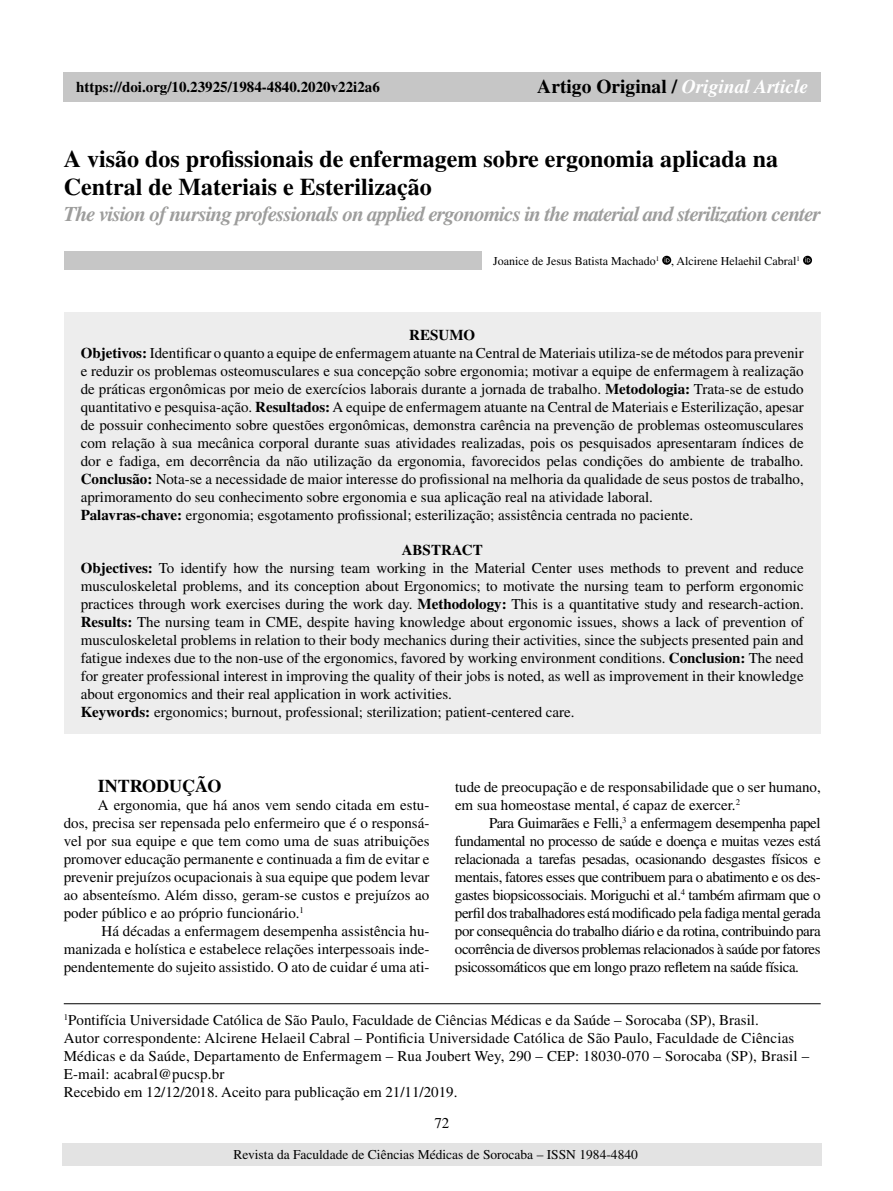
<style>
.page{position:relative;width:893px;height:1191px;background:#fff}
.page>*{position:absolute;margin:0;border:0;box-sizing:border-box;transform-origin:0 0}
.t1{font:700 24px/28.8px "Times LT Std";color:#000}
.t2{font:italic 700 21px "Times LT Std";letter-spacing:-.04em;color:#9d9d9c}
.t3{font:700 19.5px "Times LT Std";color:#000}
.t4{font:700 18px "Times LT Std";color:#000}
.t5{font:15px/18px "Times LT Std";color:#000}
.t6{font:700 15px "Times LT Std";color:#000}
.t7{font:13.5px "Times LT Std";color:#000}
.t8{font:12px "Times LT Std";color:#000}
.s1{font-style:italic;color:#fff}
.s2{font-weight:700}
</style>
<div class="page">
<div style="left:62px;top:1143px;width:760px;height:23px;background:#e3e3e3"></div>
<div style="left:64px;top:72px;width:757px;height:30px;background:#c6c6c6"></div>
<div style="left:64px;top:251px;width:417px;height:18px;background:#c6c6c6"></div>
<svg style="left:662px;top:256px;width:9px;height:9px"></svg>
<svg style="left:665px;top:257px;width:4px;height:5px"></svg>
<svg style="left:803px;top:256px;width:9px;height:9px"></svg>
<svg style="left:805px;top:257px;width:5px;height:5px"></svg>
<div style="left:64px;top:313px;width:757px;height:421px;background:#ededed"></div>
<hr style="left:64px;top:1003px;width:757px;height:1px;background:#000">
<p class="t6" style="left:76px;top:78px;width:305px">https://doi.org/10.23925/1984-4840.2020v22i2a6</p>
<h3 class="t3" style="left:537px;top:75px;width:273px">Artigo Original / <span class="s1">Original Article</span></h3>
<h1 class="t1" style="left:64px;top:144px;width:716px">A visão dos profissionais de enfermagem sobre ergonomia aplicada na<br>Central de Materiais e Esterilização</h1>
<h2 class="t2" style="left:64px;top:201px;width:759px">The vision of nursing professionals on applied ergonomics in the material and sterilization center</h2>
<p class="t8" style="left:493px;top:254px;width:308px">Joanice de Jesus Batista Machado<sup>1</sup> , Alcirene Helaehil Cabral<sup>1</sup></p>
<p class="t5" style="left:81px;top:326px;width:724px;text-indent:328px"><span class="s2">RESUMO<br>Objetivos:</span> Identificar o quanto a equipe de enfermagem atuante na Central de Materiais utiliza-se de métodos para prevenir e reduzir os problemas osteomusculares e sua concepção sobre ergonomia; motivar a equipe de enfermagem à realização de práticas ergonômicas por meio de exercícios laborais durante a jornada de trabalho. <span class="s2">Metodologia:</span> Trata-se de estudo quantitativo e pesquisa-ação. <span class="s2">Resultados:</span> A equipe de enfermagem atuante na Central de Materiais e Esterilização, apesar de possuir conhecimento sobre questões ergonômicas, demonstra carência na prevenção de problemas osteomusculares com relação à sua mecânica corporal durante suas atividades realizadas, pois os pesquisados apresentaram índices de dor e fadiga, em decorrência da não utilização da ergonomia, favorecidos pelas condições do ambiente de trabalho.<br><span class="s2">Conclusão:</span> Nota-se a necessidade de maior interesse do profissional na melhoria da qualidade de seus postos de trabalho, aprimoramento do seu conhecimento sobre ergonomia e sua aplicação real na atividade laboral.<br><span class="s2">Palavras-chave:</span> ergonomia; esgotamento profissional; esterilização; assistência centrada no paciente.</p>
<p class="t5" style="left:81px;top:541px;width:724px;text-indent:321px"><span class="s2">ABSTRACT<br>Objectives:</span> To identify how the nursing team working in the Material Center uses methods to prevent and reduce musculoskeletal problems, and its conception about Ergonomics; to motivate the nursing team to perform ergonomic practices through work exercises during the work day. <span class="s2">Methodology:</span> This is a quantitative study and research-action.<br><span class="s2">Results:</span> The nursing team in CME, despite having knowledge about ergonomic issues, shows a lack of prevention of musculoskeletal problems in relation to their body mechanics during their activities, since the subjects presented pain and fatigue indexes due to the non-use of the ergonomics, favored by working environment conditions. <span class="s2">Conclusion:</span> The need for greater professional interest in improving the quality of their jobs is noted, as well as improvement in their knowledge about ergonomics and their real application in work activities.<br><span class="s2">Keywords:</span> ergonomics; burnout, professional; sterilization; patient-centered care.</p>
<p class="t4" style="left:98px;top:775px;width:125px">INTRODUÇÃO</p>
<p class="t5" style="left:64px;top:796px;width:367px;text-align:justify;text-indent:34px">A ergonomia, que há anos vem sendo citada em estu&shy;dos, precisa ser repensada pelo enfermeiro que é o responsá&shy;vel por sua equipe e que tem como uma de suas atribuições promover educação permanente e continuada a fim de evitar e prevenir prejuízos ocupacionais à sua equipe que podem levar ao absenteísmo. Além disso, geram-se custos e prejuízos ao poder público e ao próprio funcionário.<sup>1</sup></p>
<p class="t5" style="left:64px;top:922px;width:367px;text-align:justify;text-indent:38px">Há décadas a enfermagem desempenha assistência hu&shy;manizada e holística e estabelece relações interpessoais inde&shy;pendentemente do sujeito assistido. O ato de cuidar é uma ati-</p>
<p class="t5" style="left:455px;top:778px;width:367px">tude de preocupação e de responsabilidade que o ser humano, em sua homeostase mental, é capaz de exercer.<sup>2</sup></p>
<p class="t5" style="left:455px;top:814px;width:367px;text-align:justify;text-indent:34px">Para Guimarães e Felli,<sup>3</sup> a enfermagem desempenha papel fundamental no processo de saúde e doença e muitas vezes está relacionada a tarefas pesadas, ocasionando desgastes físicos e mentais, fatores esses que contribuem para o abatimento e os des&shy;gastes biopsicossociais. Moriguchi et al.<sup>4</sup> também afirmam que o perfil dos trabalhadores está modificado pela fadiga mental gerada por consequência do trabalho diário e da rotina, contribuindo para ocorrência de diversos problemas relacionados à saúde por fatores psicossomáticos que em longo prazo refletem na saúde física.</p>
<p class="t5" style="left:64px;top:1011px;width:747px"><sup>1</sup>Pontifícia Universidade Católica de São Paulo, Faculdade de Ciências Médicas e da Saúde – Sorocaba (SP), Brasil.<br>Autor correspondente: Alcirene Helaeil Cabral – Pontificia Universidade Católica de São Paulo, Faculdade de Ciências Médicas e da Saúde, Departamento de Enfermagem – Rua Joubert Wey, 290 – CEP: 18030-070 – Sorocaba (SP), Brasil – E-mail: acabral@pucsp.br<br>Recebido em 12/12/2018. Aceito para publicação em 21/11/2019.</p>
<p class="t5" style="left:434px;top:1114px;width:16px">72</p>
<p class="t7" style="left:233px;top:1147px;width:406px">Revista da Faculdade de Ciências Médicas de Sorocaba – ISSN 1984-4840</p>
</div>
